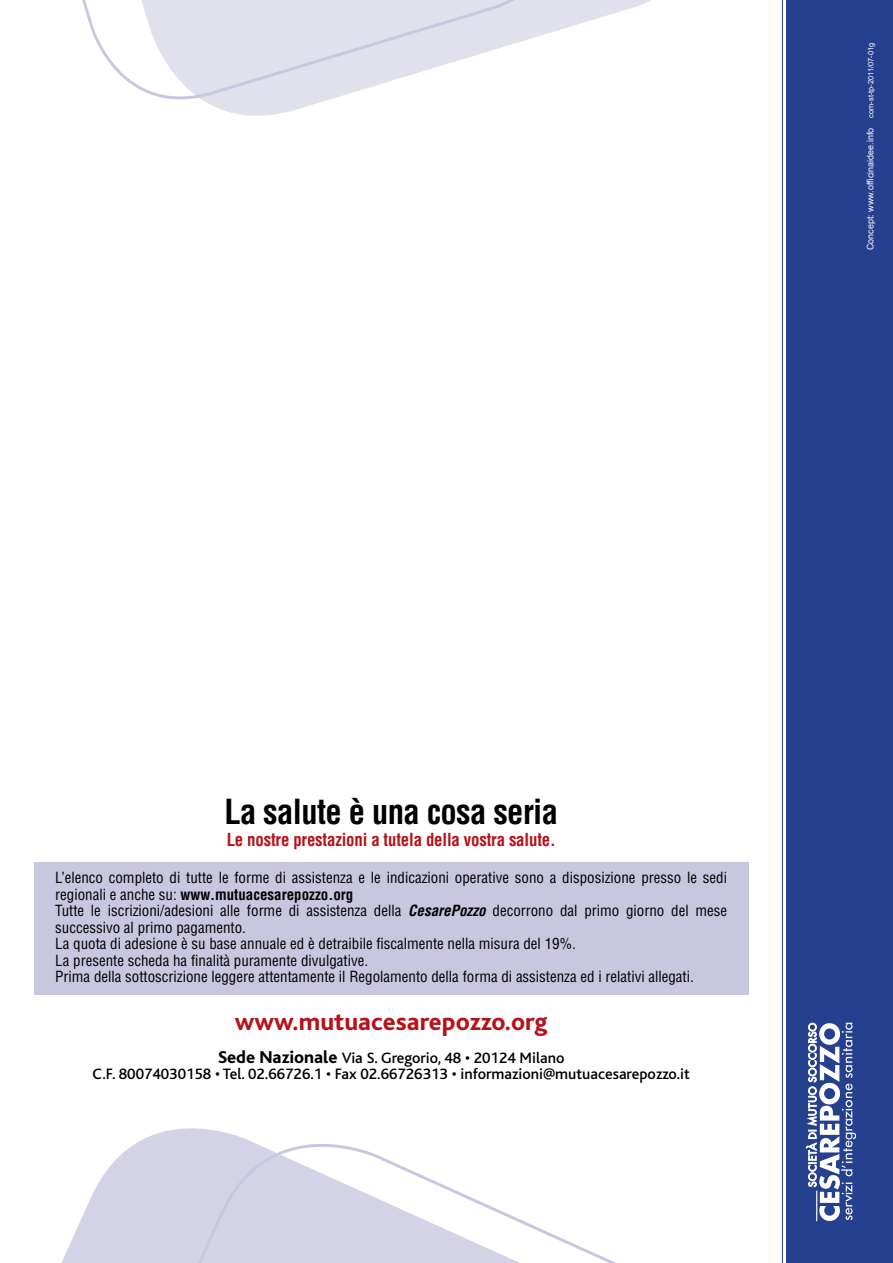
<style>
.page{position:relative;width:893px;height:1263px;background:#fff}
.page>*{position:absolute;margin:0;border:0;box-sizing:border-box;transform-origin:0 0}
.t1{font:700 condensed 33.75px "Helvetica LT Std";letter-spacing:-.02em;color:#000}
.t2{font:800 25.5px "Bliss";color:#b5121b}
.t3{font:700 condensed 17.55px "Helvetica LT Std";letter-spacing:-.01em;color:#b5121b;scale:.96 1}
.t4{font:500 15.75px/16.5px "Bliss";color:#000;text-align:center}
.t5{font:condensed 15px/16.5px "Helvetica LT Std";color:#000}
.t6{font:9px "Arial";color:#fff}
.s1{font-size:7.5px}
.s2{font-weight:700}
.s3{font-weight:700;font-style:italic}
.s4{font-weight:800;font-size:18px}
</style>
<div class="page">
<svg style="left:591px;top:0;width:60px;height:20px"></svg>
<div style="left:787px;top:0;width:106px;height:1263px;background:#25408f"></div>
<hr style="left:782px;top:0;width:1px;height:1263px;background:#25408f">
<svg style="left:82px;top:0;width:509px;height:116px"></svg>
<svg style="left:61px;top:1104px;width:745px;height:159px"></svg>
<svg style="left:806px;top:1023px;width:50px;height:198px"></svg>
<div style="left:34px;top:862px;width:714px;height:133px;background:#c8c7df"></div>
<p class="t6" style="left:864px;top:250px;width:209px;rotate:-90deg">Concept: www.officinaidee.info <span class="s1">com-st-tp-2011/07-01g</span></p>
<h1 class="t1" style="left:224px;top:790px;width:335px">La salute è una cosa seria</h1>
<p class="t3" style="left:227px;top:829px;width:344px">Le nostre prestazioni a tutela della vostra salute.</p>
<p class="t5" style="left:55px;top:869px;width:673px">L’elenco completo di tutte le forme di assistenza e le indicazioni operative sono a disposizione presso le sedi regionali e anche su: <span class="s2">www.mutuacesarepozzo.org<br></span>Tutte le iscrizioni/adesioni alle forme di assistenza della <span class="s3">CesarePozzo</span> decorrono dal primo giorno del mese successivo al primo pagamento.<br>La quota di adesione è su base annuale ed è detraibile fiscalmente nella misura del 19%.<br>La presente scheda ha finalità puramente divulgative.<br>Prima della sottoscrizione leggere attentamente il Regolamento della forma di assistenza ed i relativi allegati.</p>
<h2 class="t2" style="left:235px;top:1009px;width:314px">www.mutuacesarepozzo.org</h2>
<p class="t4" style="left:92px;top:1050px;width:599px"><span class="s4">Sede Nazionale</span> Via S. Gregorio, 48 • 20124 Milano<br>C.F. 80074030158 • Tel. 02.66726.1 • Fax 02.66726313 • informazioni@mutuacesarepozzo.it</p>
</div>
